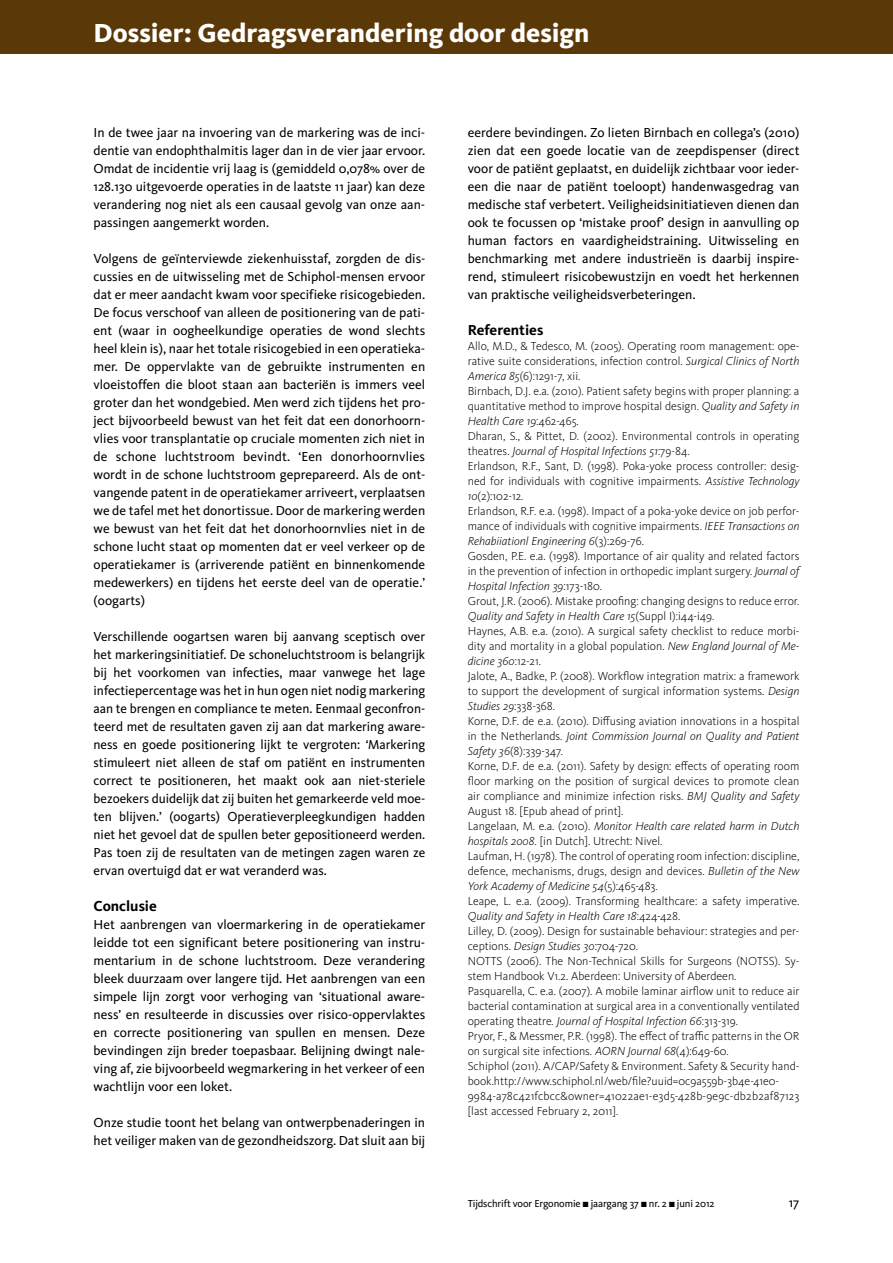
<style>
.page{position:relative;width:893px;height:1263px;background:#fff}
.page>*{position:absolute;margin:0;border:0;box-sizing:border-box;transform-origin:0 0}
.t1{font:800 27px "Kievit OT";color:#fff}
.t2{font:700 15px "Kievit OT";color:#000}
.t3{font:13.5px/18px "Kievit OT";color:#000;text-align:justify}
.t4{font:300 12px/15px "Kievit OT";color:#000}
.t5{font:10.5px "Kievit OT";letter-spacing:-.01em;color:#000}
.s1{font-style:italic}
</style>
<div class="page">
<div style="left:0;top:0;width:893px;height:54px;background:#5b3807"></div>
<p class="t1" style="left:94px;top:16px;width:497px">Dossier: Gedragsverandering door design</p>
<p class="t3" style="left:94px;top:123px;width:333px">In de twee jaar na invoering van de markering was de inci&shy;dentie van endophthalmitis lager dan in de vier jaar ervoor.<br>Omdat de incidentie vrij laag is (gemiddeld 0,078% over de 128.130 uitgevoerde operaties in de laatste 11 jaar) kan deze verandering nog niet als een causaal gevolg van onze aan&shy;passingen aangemerkt worden.</p>
<p class="t3" style="left:94px;top:249px;width:333px">Volgens de geïnterviewde ziekenhuisstaf, zorgden de dis&shy;cussies en de uitwisseling met de Schiphol-mensen ervoor dat er meer aandacht kwam voor specifieke risicogebieden.<br>De focus verschoof van alleen de positionering van de pati&shy;ënt (waar in oogheelkundige operaties de wond slechts heel klein is), naar het totale risicogebied in een operatieka&shy;mer. De oppervlakte van de gebruikte instrumenten en vloeistoffen die bloot staan aan bacteriën is immers veel groter dan het wondgebied. Men werd zich tijdens het pro&shy;ject bijvoorbeeld bewust van het feit dat een donorhoorn&shy;vlies voor transplantatie op cruciale momenten zich niet in de schone luchtstroom bevindt. ‘Een donorhoornvlies wordt in de schone luchtstroom geprepareerd. Als de ont&shy;vangende patent in de operatiekamer arriveert, verplaatsen we de tafel met het donortissue. Door de markering werden we bewust van het feit dat het donorhoornvlies niet in de schone lucht staat op momenten dat er veel verkeer op de operatiekamer is (arriverende patiënt en binnenkomende medewerkers) en tijdens het eerste deel van de operatie.’ (oogarts)</p>
<p class="t3" style="left:94px;top:627px;width:333px">Verschillende oogartsen waren bij aanvang sceptisch over het markeringsinitiatief. De schoneluchtstroom is belangrijk bij het voorkomen van infecties, maar vanwege het lage infectiepercentage was het in hun ogen niet nodig markering aan te brengen en compliance te meten. Eenmaal geconfron&shy;teerd met de resultaten gaven zij aan dat markering aware&shy;ness en goede positionering lijkt te vergroten: ‘Markering stimuleert niet alleen de staf om patiënt en instrumenten correct te positioneren, het maakt ook aan niet-steriele bezoekers duidelijk dat zij buiten het gemarkeerde veld moe&shy;ten blijven.’ (oogarts) Operatieverpleegkundigen hadden niet het gevoel dat de spullen beter gepositioneerd werden.<br>Pas toen zij de resultaten van de metingen zagen waren ze ervan overtuigd dat er wat veranderd was.</p>
<p class="t2" style="left:94px;top:897px;width:65px">Conclusie</p>
<p class="t3" style="left:94px;top:915px;width:333px">Het aanbrengen van vloermarkering in de operatiekamer leidde tot een significant betere positionering van instru&shy;mentarium in de schone luchtstroom. Deze verandering bleek duurzaam over langere tijd. Het aanbrengen van een simpele lijn zorgt voor verhoging van ‘situational aware&shy;ness’ en resulteerde in discussies over risico-oppervlaktes en correcte positionering van spullen en mensen. Deze bevindingen zijn breder toepasbaar. Belijning dwingt nale&shy;ving af, zie bijvoorbeeld wegmarkering in het verkeer of een wachtlijn voor een loket.</p>
<p class="t3" style="left:94px;top:1113px;width:333px">Onze studie toont het belang van ontwerpbenaderingen in het veiliger maken van de gezondheidszorg. Dat sluit aan bij</p>
<p class="t3" style="left:468px;top:123px;width:333px">eerdere bevindingen. Zo lieten Birnbach en collega’s (2010) zien dat een goede locatie van de zeepdispenser (direct voor de patiënt geplaatst, en duidelijk zichtbaar voor ieder&shy;een die naar de patiënt toeloopt) handenwasgedrag van medische staf verbetert. Veiligheidsinitiatieven dienen dan ook te focussen op ‘mistake proof’ design in aanvulling op human factors en vaardigheidstraining. Uitwisseling en benchmarking met andere industrieën is daarbij inspire&shy;rend, stimuleert risicobewustzijn en voedt het herkennen van praktische veiligheidsverbeteringen.</p>
<p class="t2" style="left:468px;top:321px;width:77px">Referenties</p>
<p class="t4" style="left:468px;top:338px;width:333px">Allo, M.D., &amp; Tedesco, M. (2005). Operating room management: ope&shy;rative suite considerations, infection control. <span class="s1">Surgical Clinics of North America 85</span>(6):1291-7, xii.<br>Birnbach, D.J. e.a. (2010). Patient safety begins with proper planning: a quantitative method to improve hospital design. <span class="s1">Quality and Safety in Health Care 19</span>:462-465.<br>Dharan, S., &amp; Pittet, D. (2002). Environmental controls in operating theatres. <span class="s1">Journal of Hospital Infections 51</span>:79-84.<br>Erlandson, R.F., Sant, D. (1998). Poka-yoke process controller: desig&shy;ned for individuals with cognitive impairments. <span class="s1">Assistive Technology 10</span>(2):102-12.<br>Erlandson, R.F. e.a. (1998). Impact of a poka-yoke device on job perfor&shy;mance of individuals with cognitive impairments. <span class="s1">IEEE Transactions on Rehabiiationl Engineering 6</span>(3):269-76.<br>Gosden, P.E. e.a. (1998). Importance of air quality and related factors in the prevention of infection in orthopedic implant surgery. <span class="s1">Journal of Hospital Infection 39</span>:173-180.<br>Grout, J.R. (2006). Mistake proofing: changing designs to reduce error.<br><span class="s1">Quality and Safety in Health Care 15</span>(Suppl I):i44-i49.<br>Haynes, A.B. e.a. (2010). A surgical safety checklist to reduce morbi&shy;dity and mortality in a global population. <span class="s1">New England Journal of Me&shy;dicine 360</span>:12-21.<br>Jalote, A., Badke, P. (2008). Workflow integration matrix: a framework to support the development of surgical information systems. <span class="s1">Design Studies 29</span>:338-368.<br>Korne, D.F. de e.a. (2010). Diffusing aviation innovations in a hospital in the Netherlands. <span class="s1">Joint Commission Journal on Quality and Patient Safety 36</span>(8):339-347.<br>Korne, D.F. de e.a. (2011). Safety by design: effects of operating room floor marking on the position of surgical devices to promote clean air compliance and minimize infection risks. <span class="s1">BMJ Quality and Safety </span>August 18. [Epub ahead of print].<br>Langelaan, M. e.a. (2010). <span class="s1">Monitor Health care related harm in Dutch hospitals 2008</span>. [in Dutch]. Utrecht: Nivel.<br>Laufman, H. (1978). The control of operating room infection: discipline, defence, mechanisms, drugs, design and devices. <span class="s1">Bulletin of the New York Academy of Medicine 54</span>(5):465-483.<br>Leape, L. e.a. (2009). Transforming healthcare: a safety imperative.<br><span class="s1">Quality and Safety in Health Care 18</span>:424-428.<br>Lilley, D. (2009). Design for sustainable behaviour: strategies and per&shy;ceptions. <span class="s1">Design Studies 30</span>:704-720.<br>NOTTS (2006). The Non-Technical Skills for Surgeons (NOTSS). Sy&shy;stem Handbook V1.2. Aberdeen: University of Aberdeen.<br>Pasquarella, C. e.a. (2007). A mobile laminar airflow unit to reduce air bacterial contamination at surgical area in a conventionally ventilated operating theatre<span class="s1">. Journal of Hospital Infection 66</span>:313-319.<br>Pryor, F., &amp; Messmer, P.R. (1998). The effect of traffic patterns in the OR on surgical site infections. <span class="s1">AORN Journal 68</span>(4):649-60.<br>Schiphol (2011). A/CAP/Safety &amp; Environment. Safety &amp; Security hand&shy;book.http://www.schiphol.nl/web/file?uuid=0c9a559b-3b4e-41e0- 9984-a78c421fcbcc&amp;owner=41022ae1-e3d5-428b-9e9c-db2b2af87123 [last accessed February 2, 2011].</p>
<p class="t5" style="left:468px;top:1197px;width:248px">Tijdschrift voor Ergonomie ■ jaargang 37 ■ nr. 2 ■ juni 2012</p>
<p class="t3" style="left:789px;top:1193px;width:12px">17</p>
</div>
